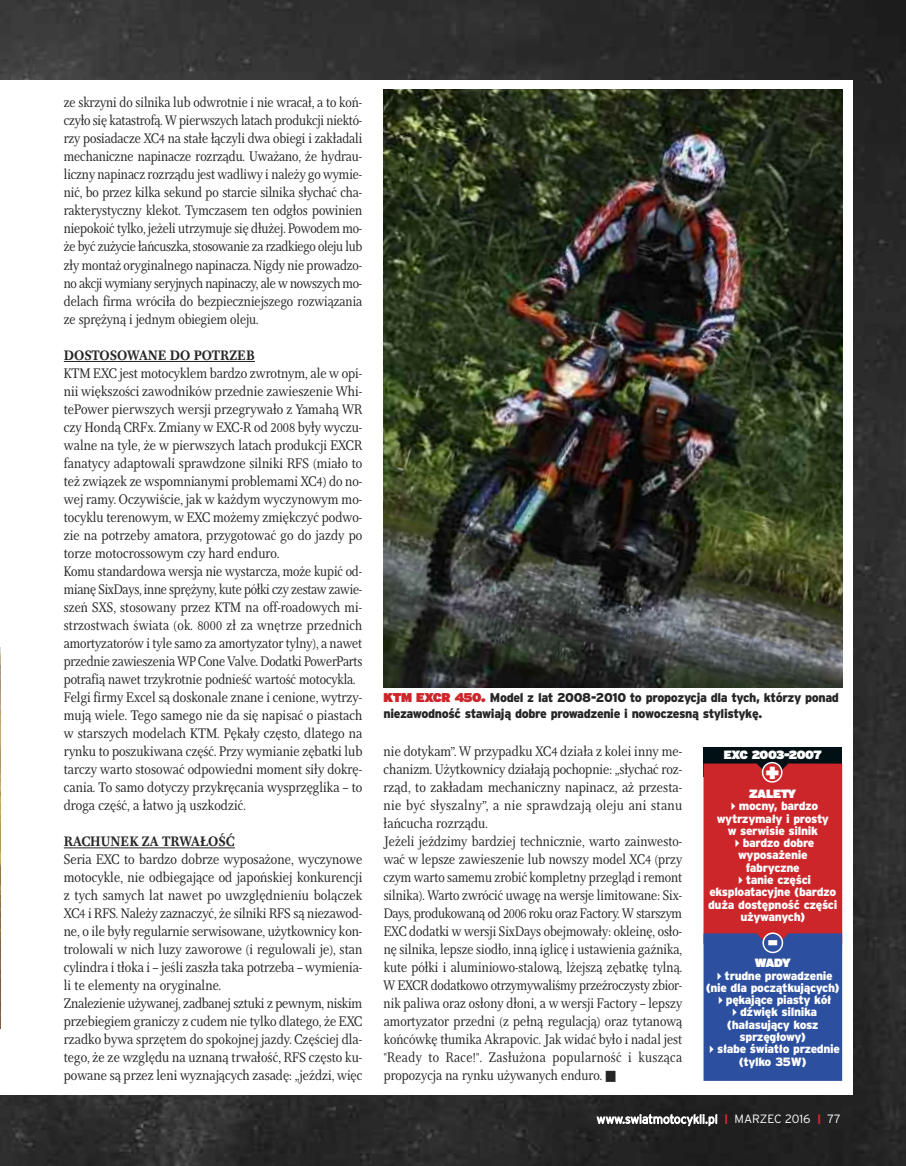
<style>
.page{position:relative;width:906px;height:1166px;background:#fff}
.page>*{position:absolute;margin:0;border:0;box-sizing:border-box;transform-origin:0 0}
.t1{font:900 20.7px "BE Interstate Pl";color:#fff}
.t2{font:14.25px/18px "AG Res Publica Pl";color:#272627;scale:.9 1}
.t3{font:14.25px/18px "AG Res Publica Pl";color:#272627;text-align:justify;scale:.88 1}
.t4{font:700 14.25px "AG Res Publica Pl";color:#272627;scale:.9 1}
.t5{font:900 12.75px/16.5px "AG Interstate Pl";letter-spacing:-.03em;color:#272627}
.t6{font:900 12px "AG Interstate Pl";letter-spacing:-.03em;color:#fff}
.t7{font:300 12px "BE Interstate Pl";letter-spacing:-.005em;color:#fff}
.t8{font:900 12px "BE Interstate Pl";letter-spacing:-.045em;color:#fff}
.s1{font-family:"BE Interstate Pl";color:#cc262b}
.s2{color:#bb262c}
</style>
<div class="page">
<img style="left:0;top:0;width:906px;height:1165px">
<div style="left:0;top:80px;width:852px;height:1014px;background:#fff"></div>
<hr style="left:64px;top:361px;width:191px;height:1px;background:#272627">
<hr style="left:64px;top:847px;width:171px;height:1px;background:#272627">
<div style="left:703px;top:746px;width:139px;height:30px;background:#001014"></div>
<img style="left:0;top:647px;width:1px;height:381px">
<img style="left:384px;top:89px;width:458px;height:598px">
<svg style="left:703px;top:761px;width:139px;height:319px;background:#823a61"></svg>
<p class="t3" style="left:64px;top:93px;width:341px">ze skrzyni do silnika lub odwrotnie i nie wracał, a to koń&shy;czyło się katastrofą. W pierwszych latach produkcji niektó&shy;rzy posiadacze XC4 na stałe łączyli dwa obiegi i zakładali mechaniczne napinacze rozrządu. Uważano, że hydrau&shy;liczny napinacz rozrządu jest wadliwy i należy go wymie&shy;nić, bo przez kilka sekund po starcie silnika słychać cha&shy;rakterystyczny klekot. Tymczasem ten odgłos powinien niepokoić tylko, jeżeli utrzymuje się dłużej. Powodem mo&shy;że być zużycie łańcuszka, stosowanie za rzadkiego oleju lub zły montaż oryginalnego napinacza. Nigdy nie prowadzo&shy;no akcji wymiany seryjnych napinaczy, ale w nowszych mo&shy;delach firma wróciła do bezpieczniejszego rozwiązania ze sprężyną i jednym obiegiem oleju.</p>
<p class="t4" style="left:64px;top:346px;width:214px">DOSTOSOWANE DO POTRZEB</p>
<p class="t2" style="left:64px;top:363px;width:333px">KTM EXC jest motocyklem bardzo zwrotnym, ale w opi&shy;nii większości zawodników przednie zawieszenie Whi&shy;tePower pierwszych wersji przegrywało z Yamahą WR czy Hondą CRFx. Zmiany w EXC-R od 2008 były wyczu&shy;walne na tyle, że w pierwszych latach produkcji EXCR fanatycy adaptowali sprawdzone silniki RFS (miało to też związek ze wspomnianymi problemami XC4) do no&shy;wej ramy. Oczywiście, jak w każdym wyczynowym mo&shy;tocyklu terenowym, w EXC możemy zmiękczyć podwo&shy;zie na potrzeby amatora, przygotować go do jazdy po torze motocrossowym czy hard enduro.<br>Komu standardowa wersja nie wystarcza, może kupić od&shy;mianę SixDays, inne sprężyny, kute półki czy zestaw zawie&shy;szeń SXS, stosowany przez KTM na off-roadowych mi&shy;strzostwach świata (ok. 8000 zł za wnętrze przednich amortyzatorów i tyle samo za amortyzator tylny), a nawet przednie zawieszenia WP Cone Valve. Dodatki PowerParts potrafią nawet trzykrotnie podnieść wartość motocykla.<br>Felgi firmy Excel są doskonale znane i cenione, wytrzy&shy;mują wiele. Tego samego nie da się napisać o piastach w starszych modelach KTM. Pękały często, dlatego na rynku to poszukiwana część. Przy wymianie zębatki lub tarczy warto stosować odpowiedni moment siły dokrę&shy;cania. To samo dotyczy przykręcania wysprzęglika – to droga część, a łatwo ją uszkodzić.</p>
<p class="t4" style="left:64px;top:832px;width:192px">RACHUNEK ZA TRWAŁOŚĆ</p>
<p class="t2" style="left:64px;top:849px;width:333px">Seria EXC to bardzo dobrze wyposażone, wyczynowe motocykle, nie odbiegające od japońskiej konkurencji z tych samych lat nawet po uwzględnieniu bolączek XC4 i RFS. Należy zaznaczyć, że silniki RFS są niezawod&shy;ne, o ile były regularnie serwisowane, użytkownicy kon&shy;trolowali w nich luzy zaworowe (i regulowali je), stan cylindra i tłoka i – jeśli zaszła taka potrzeba – wymienia&shy;li te elementy na oryginalne.<br>Znalezienie używanej, zadbanej sztuki z pewnym, niskim przebiegiem graniczy z cudem nie tylko dlatego, że EXC rzadko bywa sprzętem do spokojnej jazdy. Częściej dla&shy;tego, że ze względu na uznaną trwałość, RFS często ku&shy;powane są przez leni wyznających zasadę: „jeździ, więc</p>
<p class="t5" style="left:384px;top:688px;width:457px"><span class="s1">KTM EXCR 450.</span> Model z lat 2008-2010 to propozycja dla tych, którzy ponad niezawodność stawiają dobre prowadzenie i nowoczesną stylistykę.</p>
<p class="t2" style="left:384px;top:741px;width:333px">nie dotykam”. W przypadku XC4 działa z kolei inny me&shy;chanizm. Użytkownicy działają pochopnie: „słychać roz&shy;rząd, to zakładam mechaniczny napinacz, aż przesta&shy;nie być słyszalny”, a nie sprawdzają oleju ani stanu łańcucha rozrządu.<br>Jeżeli jeździmy bardziej technicznie, warto zainwesto&shy;wać w lepsze zawieszenie lub nowszy model XC4 (przy czym warto samemu zrobić kompletny przegląd i remont silnika). Warto zwrócić uwagę na wersje limitowane: Six-Days, produkowaną od 2006 roku oraz Factory. W starszym EXC dodatki w wersji SixDays obejmowały: okleinę, osło&shy;nę silnika, lepsze siodło, inną iglicę i ustawienia gaźnika, kute półki i aluminiowo-stalową, lżejszą zębatkę tylną.<br>W EXCR dodatkowo otrzymywaliśmy przeźroczysty zbior&shy;nik paliwa oraz osłony dłoni, a w wersji Factory – lepszy amortyzator przedni (z pełną regulacją) oraz tytanową końcówkę tłumika Akrapovic. Jak widać było i nadal jest "Ready to Race!". Zasłużona popularność i kusząca propozycja na rynku używanych enduro. ■</p>
<p class="t7" style="left:596px;top:1111px;width:245px">www.swiatmotocykli.pl <span class="s2">I</span> MARZEC 2016 <span class="s2">I</span> 77</p>
<p class="t8" style="left:724px;top:747px;width:99px">EXC 2003-2007</p>
<h1 class="t1" style="left:765px;top:760px;width:15px">+</h1>
<p class="t8" style="left:749px;top:786px;width:49px">ZALETY</p>
<p class="t6" style="left:739px;top:798px;width:81px">mocny, bardzo</p>
<p class="t6" style="left:716px;top:811px;width:114px">wytrzymały i prosty</p>
<p class="t6" style="left:727px;top:823px;width:92px">w serwisie silnik</p>
<p class="t6" style="left:742px;top:835px;width:73px">bardzo dobre</p>
<p class="t6" style="left:738px;top:848px;width:71px">wyposażenie</p>
<p class="t6" style="left:746px;top:860px;width:55px">fabryczne</p>
<p class="t6" style="left:746px;top:872px;width:67px">tanie części</p>
<p class="t6" style="left:709px;top:884px;width:128px">eksploatacyjne (bardzo</p>
<p class="t6" style="left:708px;top:897px;width:131px">duża dostępność części</p>
<p class="t6" style="left:740px;top:909px;width:66px">używanych)</p>
<h1 class="t1" style="left:768px;top:930px;width:12px">-</h1>
<p class="t8" style="left:755px;top:955px;width:37px">WADY</p>
<p class="t6" style="left:724px;top:968px;width:109px">trudne prowadzenie</p>
<p class="t6" style="left:706px;top:980px;width:135px">(nie dla początkujących)</p>
<p class="t6" style="left:726px;top:992px;width:107px">pękające piasty kół</p>
<p class="t6" style="left:740px;top:1004px;width:78px">dźwięk silnika</p>
<p class="t6" style="left:727px;top:1017px;width:93px">(hałasujący kosz</p>
<p class="t6" style="left:739px;top:1029px;width:68px">sprzęgłowy)</p>
<p class="t6" style="left:717px;top:1041px;width:124px">słabe światło przednie</p>
<p class="t6" style="left:739px;top:1054px;width:69px">(tylko 35W)</p>
</div>
